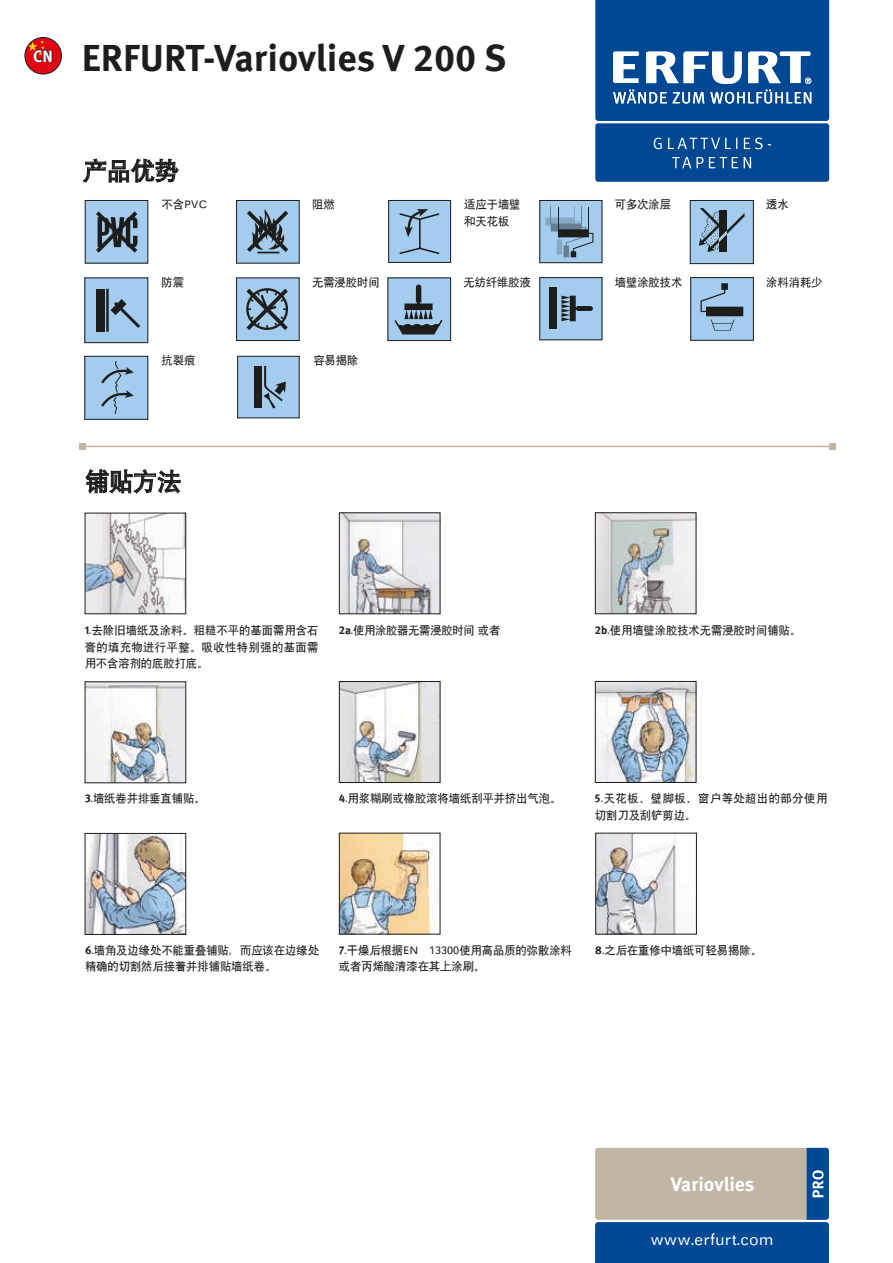
<style>
.page{position:relative;width:893px;height:1263px;background:#fff}
.page>*{position:absolute;margin:0;border:0;box-sizing:border-box;transform-origin:0 0}
.t1{font:700 37.5px "Meta Pro";color:#1d1d1b}
.t2{font:24px "SIL Hei Med Jian";color:#1d1d1b}
.t3{font:700 19.5px "Meta Pro";color:#fff}
.t4{font:16.5px "SIL Hei Med Jian";color:#fff}
.t5{font:700 16.5px "Meta Pro";color:#fff}
.t6{font:11.25px/16.5px "SIL Hei Med Jian";color:#1d1d1b}
.t7{font:11.25px/16.5px "SIL Hei Med Jian";letter-spacing:.05em;color:#1d1d1b}
.t8{font:11.25px "SIL Hei Med Jian";letter-spacing:-.02em;color:#1d1d1b}
.s1{font-family:"Meta Pro";font-weight:700}
</style>
<div class="page">
<svg style="left:84px;top:159px;width:94px;height:23px"></svg>
<hr style="left:82px;top:446px;width:750px;height:1px;background:#c1b6a4">
<svg style="left:79px;top:443px;width:6px;height:6px"></svg>
<svg style="left:829px;top:443px;width:6px;height:6px"></svg>
<svg style="left:86px;top:470px;width:94px;height:23px"></svg>
<div style="left:25px;top:38px;width:36px;height:36px;background:#e30614;border-radius:18px"></div>
<div style="left:25px;top:37px;width:37px;height:37px;border:1px solid #1d1d1b;border-radius:50%"></div>
<svg style="left:28px;top:40px;width:25px;height:26px"></svg>
<div style="left:85px;top:201px;width:63px;height:62px;background:#a3ccee"></div>
<svg style="left:96px;top:211px;width:41px;height:42px"></svg>
<div style="left:237px;top:200px;width:62px;height:63px;background:#a3ccee"></div>
<svg style="left:247px;top:209px;width:41px;height:44px"></svg>
<div style="left:236px;top:200px;width:63px;height:63px;border:1px solid #1d1d1b"></div>
<svg style="left:390px;top:202px;width:59px;height:59px;background:#97bddc"></svg>
<div style="left:388px;top:200px;width:63px;height:63px;border:1px solid #1d1d1b"></div>
<svg style="left:542px;top:202px;width:58px;height:59px;background:#8cafcb"></svg>
<div style="left:540px;top:200px;width:62px;height:63px;border:1px solid #1d1d1b"></div>
<div style="left:690px;top:200px;width:63px;height:63px;background:#a3ccee"></div>
<svg style="left:699px;top:208px;width:45px;height:44px"></svg>
<div style="left:690px;top:200px;width:63px;height:64px;border:1px solid #1d1d1b"></div>
<svg style="left:87px;top:280px;width:59px;height:61px;background:#89aac6"></svg>
<svg style="left:238px;top:280px;width:59px;height:59px;background:#86a6c1"></svg>
<div style="left:236px;top:278px;width:63px;height:63px;border:1px solid #1d1d1b"></div>
<svg style="left:390px;top:280px;width:59px;height:59px;background:#84a4be"></svg>
<div style="left:388px;top:278px;width:63px;height:63px;border:1px solid #1d1d1b"></div>
<svg style="left:693px;top:279px;width:58px;height:59px;background:#8fb2cf"></svg>
<svg style="left:87px;top:358px;width:59px;height:59px;background:#99bfdf"></svg>
<svg style="left:239px;top:358px;width:58px;height:58px;background:#8dafcb"></svg>
<div style="left:237px;top:356px;width:62px;height:62px;border:1px solid #1d1d1b"></div>
<img style="left:87px;top:515px;width:97px;height:97px">
<img style="left:597px;top:514px;width:97px;height:98px">
<div style="left:595px;top:512px;width:101px;height:102px;border:1px solid #1d1d1b"></div>
<img style="left:341px;top:514px;width:97px;height:98px">
<div style="left:339px;top:512px;width:101px;height:102px;border:1px solid #1d1d1b"></div>
<img style="left:87px;top:683px;width:97px;height:98px">
<div style="left:85px;top:681px;width:101px;height:102px;border:1px solid #1d1d1b"></div>
<img style="left:597px;top:683px;width:97px;height:98px">
<div style="left:595px;top:681px;width:101px;height:102px;border:1px solid #1d1d1b"></div>
<img style="left:341px;top:683px;width:97px;height:98px">
<div style="left:339px;top:681px;width:101px;height:102px;border:1px solid #1d1d1b"></div>
<img style="left:87px;top:835px;width:97px;height:98px">
<div style="left:85px;top:833px;width:101px;height:102px;border:1px solid #1d1d1b"></div>
<img style="left:341px;top:835px;width:93px;height:97px">
<svg style="left:542px;top:279px;width:58px;height:59px;background:#94b8d6"></svg>
<div style="left:549px;top:288px;width:8px;height:41px;background:#1d1d1b"></div>
<img style="left:597px;top:835px;width:85px;height:97px">
<div style="left:595px;top:833px;width:102px;height:101px;border:1px solid #1d1d1b"></div>
<svg style="left:595px;top:0;width:234px;height:121px;background:#2864a4"></svg>
<div style="left:595px;top:123px;width:234px;height:59px;background:#004894;border-radius:3px"></div>
<svg style="left:672px;top:157px;width:79px;height:11px"></svg>
<svg style="left:654px;top:137px;width:117px;height:12px"></svg>
<svg style="left:595px;top:1147px;width:234px;height:116px;background:#768da0"></svg>
<h3 class="t5" style="left:33px;top:43px;width:21px">CN</h3>
<h1 class="t1" style="left:82px;top:28px;width:426px">ERFURT-Variovlies V 200 S</h1>
<h2 class="t2" style="left:83px;top:155px;width:98px">产品优势</h2>
<p class="t6" style="left:464px;top:195px;width:58px">适应于墙壁和天花板</p>
<p class="t6" style="left:162px;top:195px;width:47px">不含PVC</p>
<p class="t6" style="left:312px;top:195px;width:24px">阻燃</p>
<p class="t6" style="left:615px;top:195px;width:58px">可多次涂层</p>
<p class="t6" style="left:766px;top:195px;width:24px">透水</p>
<p class="t6" style="left:615px;top:273px;width:69px">墙壁涂胶技术</p>
<p class="t6" style="left:162px;top:273px;width:24px">防震</p>
<p class="t6" style="left:312px;top:273px;width:69px">无需浸胶时间</p>
<p class="t6" style="left:463px;top:273px;width:69px">无纺纤维胶液</p>
<p class="t6" style="left:766px;top:273px;width:58px">涂料消耗少</p>
<p class="t6" style="left:162px;top:351px;width:35px">抗裂痕</p>
<p class="t6" style="left:313px;top:351px;width:46px">容易揭除</p>
<h2 class="t2" style="left:85px;top:465px;width:97px">铺贴方法</h2>
<p class="t6" style="left:85px;top:621px;width:235px;text-align:justify"><span class="s1">1</span>.去除旧墙纸及涂料。粗糙不平的基面需用含石膏的填充物进行平整。吸收性特别强的基面需用不含溶剂的底胶打底。</p>
<p class="t8" style="left:339px;top:622px;width:163px"><span class="s1">2a</span>.使用涂胶器无需浸胶时间 或者</p>
<p class="t6" style="left:595px;top:621px;width:208px"><span class="s1">2b</span>.使用墙壁涂胶技术无需浸胶时间铺贴。</p>
<p class="t6" style="left:85px;top:789px;width:122px"><span class="s1">3</span>.墙纸卷并排垂直铺贴。</p>
<p class="t7" style="left:595px;top:789px;width:234px"><span class="s1">5</span>.天花板、壁脚板、窗户等处超出的部分使用切割刀及刮铲剪边。</p>
<p class="t6" style="left:339px;top:789px;width:224px"><span class="s1">4</span>.用浆糊刷或橡胶滚将墙纸刮平并挤出气泡。</p>
<p class="t6" style="left:85px;top:941px;width:235px"><span class="s1">6</span>.墙角及边缘处不能重叠铺贴，而应该在边缘处精确的切割然后接着并排铺贴墙纸卷。</p>
<p class="t6" style="left:339px;top:941px;width:234px"><span class="s1">7</span>.干燥后根据EN 13300使用高品质的弥散涂料或者丙烯酸清漆在其上涂刷。</p>
<p class="t6" style="left:595px;top:941px;width:168px"><span class="s1">8</span>.之后在重修中墙纸可轻易揭除。</p>
<h3 class="t3" style="left:671px;top:1168px;width:85px">Variovlies</h3>
<h3 class="t4" style="left:650px;top:1228px;width:125px">www.erfurt.com</h3>
</div>
